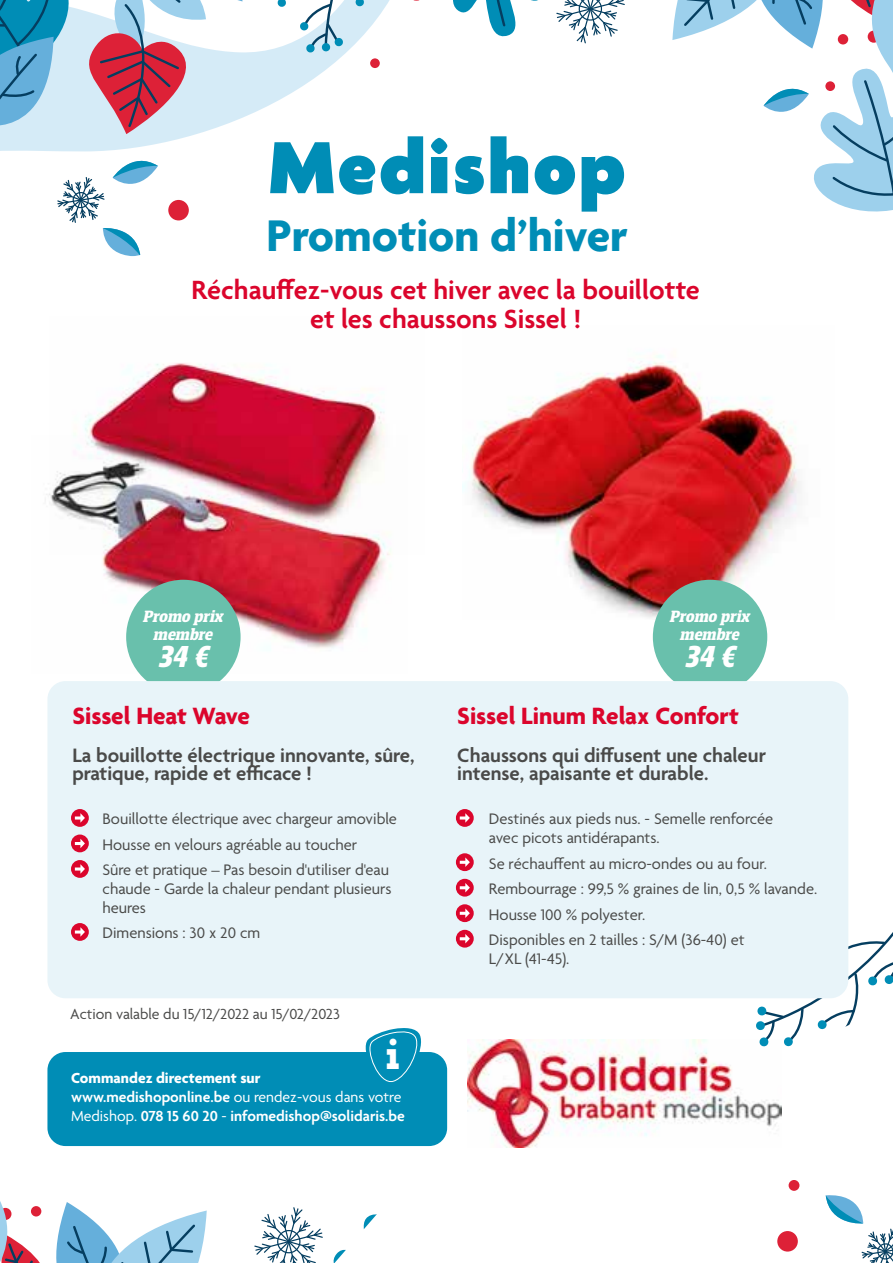
<style>
.page{position:relative;width:893px;height:1263px;background:#fff}
.page>*{position:absolute;margin:0;border:0;box-sizing:border-box;transform-origin:0 0}
.t1{font:900 79.8px "Agenda";letter-spacing:.03em;color:#008db6}
.t2{font:700 47.85px "Agenda";color:#008db6}
.t3{font:700 39.75px "Arvo";color:#fff}
.t4{font:italic 700 expanded 31.65px "Mislab Std Narrow";color:#fff}
.t5{font:600 28.5px/28.5px "Agenda";color:#db052c;text-align:center}
.t6{font:700 25.5px "Agenda";color:#db052c}
.t7{font:600 21px/18.8px "Agenda";color:#4a4a49}
.t8{font:italic 700 expanded 16.95px/18.1px "Mislab Std Narrow";color:#fff;text-align:center}
.t9{font:16.5px/25.5px "Agenda";color:#4a4a49}
.t10{font:600 15.75px/18.8px "Agenda";color:#fff}
.t11{font:15.75px "Agenda";color:#4a4a49}
.s1{font-weight:700}
.s2{font-weight:400}
</style>
<div class="page">
<img style="left:468px;top:1039px;width:314px;height:108px">
<svg style="left:0;top:1201px;width:377px;height:62px"></svg>
<svg style="left:719px;top:932px;width:174px;height:139px"></svg>
<svg style="left:777px;top:1180px;width:116px;height:83px"></svg>
<svg style="left:242px;top:0;width:138px;height:118px"></svg>
<svg style="left:0;top:0;width:242px;height:257px"></svg>
<svg style="left:277px;top:0;width:348px;height:53px"></svg>
<svg style="left:672px;top:0;width:221px;height:212px"></svg>
<img style="left:462px;top:355px;width:339px;height:265px">
<img style="left:84px;top:363px;width:301px;height:73px">
<img style="left:45px;top:436px;width:346px;height:237px">
<div style="left:47px;top:1052px;width:400px;height:94px;background:#008db6;border-radius:18px"></div>
<svg style="left:365px;top:1028px;width:56px;height:54px"></svg>
<div style="left:126px;top:580px;width:115px;height:114px;background:#69c0ac;border-radius:50%"></div>
<div style="left:653px;top:580px;width:114px;height:114px;background:#69c0ac;border-radius:50%"></div>
<div style="left:47px;top:681px;width:801px;height:317px;background:#e8f4f9;border-radius:18px"></div>
<svg style="left:71px;top:809px;width:18px;height:18px"></svg>
<svg style="left:75px;top:813px;width:10px;height:10px"></svg>
<div style="left:71px;top:834px;width:18px;height:18px;background:#db052c;border-radius:50%"></div>
<svg style="left:75px;top:839px;width:10px;height:9px"></svg>
<svg style="left:71px;top:860px;width:18px;height:18px"></svg>
<svg style="left:75px;top:864px;width:10px;height:10px"></svg>
<svg style="left:71px;top:923px;width:18px;height:18px"></svg>
<svg style="left:75px;top:927px;width:10px;height:10px"></svg>
<svg style="left:456px;top:809px;width:18px;height:18px"></svg>
<svg style="left:460px;top:813px;width:10px;height:10px"></svg>
<svg style="left:456px;top:853px;width:18px;height:18px"></svg>
<svg style="left:460px;top:857px;width:10px;height:10px"></svg>
<div style="left:456px;top:879px;width:18px;height:17px;background:#db052c;border-radius:50%"></div>
<svg style="left:460px;top:883px;width:10px;height:9px"></svg>
<svg style="left:456px;top:904px;width:18px;height:18px"></svg>
<svg style="left:460px;top:908px;width:10px;height:10px"></svg>
<div style="left:456px;top:930px;width:18px;height:17px;background:#db052c;border-radius:50%"></div>
<svg style="left:460px;top:934px;width:10px;height:9px"></svg>
<h1 class="t1" style="left:269px;top:125px;width:358px">Medishop</h1>
<h2 class="t2" style="left:266px;top:210px;width:363px">Promotion d’hiver</h2>
<h3 class="t5" style="left:192px;top:278px;width:510px">Réchauffez-vous cet hiver avec la bouillotte et les chaussons Sissel !</h3>
<p class="t8" style="left:142px;top:608px;width:85px">Promo prix membre</p>
<h3 class="t4" style="left:158px;top:641px;width:58px">34 €</h3>
<h3 class="t6" style="left:72px;top:702px;width:179px">Sissel Heat Wave</h3>
<p class="t7" style="left:72px;top:747px;width:344px">La bouillotte électrique innovante, sûre, pratique, rapide et efficace !</p>
<p class="t9" style="left:103px;top:807px;width:296px">Bouillotte électrique avec chargeur amovible<br>Housse en velours agréable au toucher<br>Sûre et pratique – Pas besoin d'utiliser d'eau</p>
<p class="t9" style="left:103px;top:880px;width:290px;line-height:18.8px">chaude - Garde la chaleur pendant plusieurs heures</p>
<p class="t9" style="left:103px;top:921px;width:159px">Dimensions : 30 x 20 cm</p>
<p class="t11" style="left:70px;top:1005px;width:271px">Action valable du 15/12/2022 au 15/02/2023</p>
<h3 class="t3" style="left:385px;top:1029px;width:17px">i</h3>
<p class="t10" style="left:71px;top:1070px;width:335px"><span class="s1">Commandez directement sur </span>www.medishoponline.be <span class="s2">ou rendez-vous dans votre<br>Medishop.</span> 078 15 60 20 <span class="s2">-</span> infomedishop@solidaris.be</p>
<p class="t8" style="left:669px;top:608px;width:85px">Promo prix membre</p>
<h3 class="t4" style="left:684px;top:641px;width:58px">34 €</h3>
<h3 class="t6" style="left:457px;top:702px;width:283px">Sissel Linum Relax Confort</h3>
<p class="t7" style="left:457px;top:747px;width:310px">Chaussons qui diffusent une chaleur intense, apaisante et durable.</p>
<p class="t9" style="left:489px;top:811px;width:286px;line-height:18.8px">Destinés aux pieds nus. - Semelle renforcée avec picots antidérapants.</p>
<p class="t9" style="left:489px;top:851px;width:330px">Se réchauffent au micro-ondes ou au four.<br>Rembourrage : 99,5 % graines de lin, 0,5 % lavande.<br>Housse 100 % polyester.<br>Disponibles en 2 tailles : S/M (36-40) et</p>
<p class="t9" style="left:489px;top:947px;width:82px">L/XL (41-45).</p>
</div>
